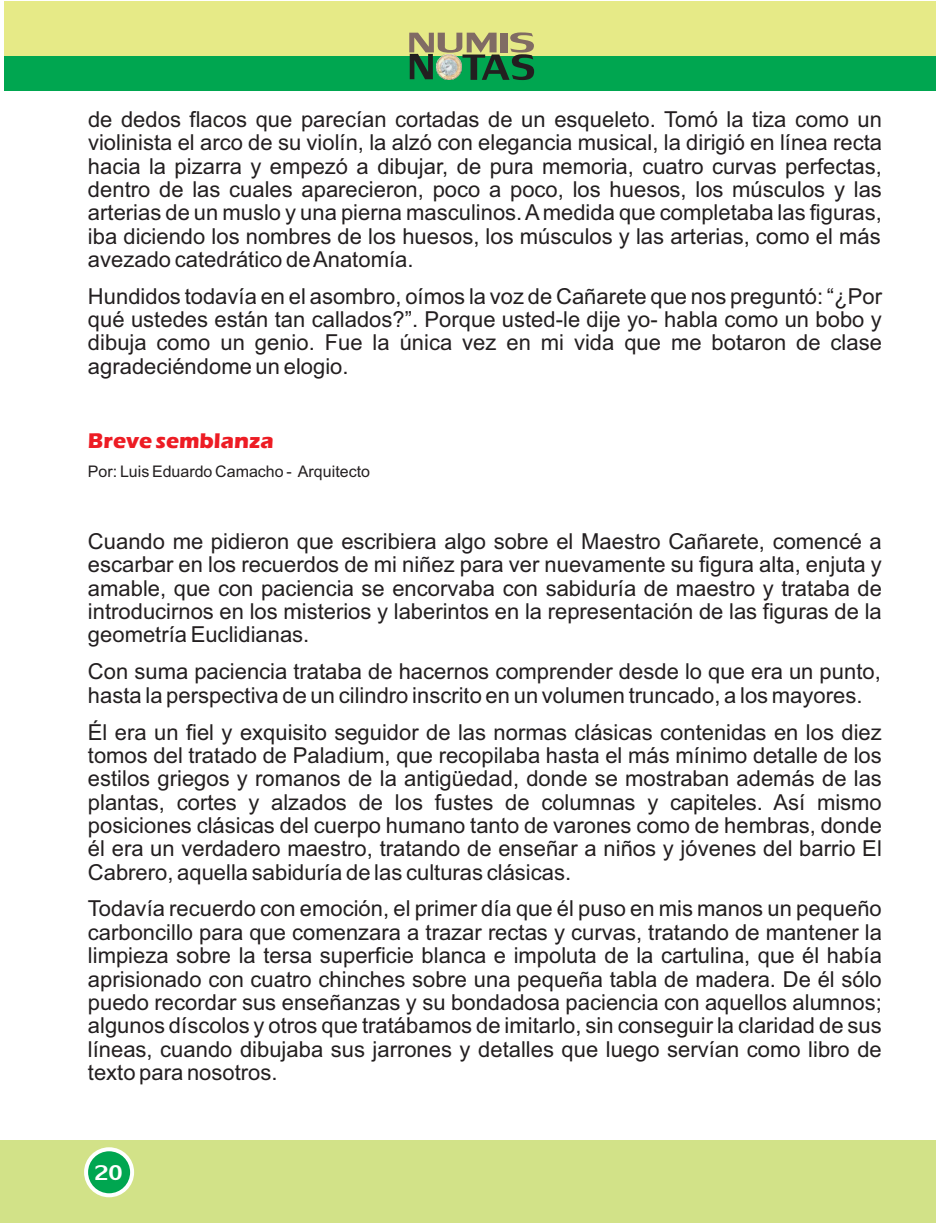
<style>
.page{position:relative;width:936px;height:1224px;background:#fff}
.page>*{position:absolute;margin:0;border:0;box-sizing:border-box;transform-origin:0 0}
.t1{font:54.4px "Lily UPC";color:#231f20;scale:1.15 1}
.t2{font:42.4px "Lily UPC";color:#806b64;scale:1.57 1}
.t3{font:31.8px "Lily UPC";color:#fff}
.t4{font:22px/23.4px "Arial";color:#231f20;text-align:justify}
.t5{font:700 22px "Eras ITC";color:#ed1c24}
.t6{font:16px "Arial";color:#231f20}
</style>
<div class="page">
<div style="left:0;top:1141px;width:935px;height:82px;background:#d2e288"></div>
<svg style="left:84px;top:1147px;width:50px;height:50px;background:#4bc082"></svg>
<div style="left:4px;top:1px;width:931px;height:55px;background:#e6ea87"></div>
<div style="left:4px;top:56px;width:931px;height:34px;background:#00a650"></div>
<svg style="left:409px;top:54px;width:24px;height:25px"></svg>
<img style="left:436px;top:54px;width:26px;height:26px">
<h2 class="t2" style="left:407px;top:24px;width:83px">NUMIS</h2>
<h1 class="t1" style="left:462px;top:43px;width:65px">TAS</h1>
<p class="t4" style="left:88px;top:109px;width:795px">de dedos flacos que parecían cortadas de un esqueleto. Tomó la tiza como un violinista el arco de su violín, la alzó con elegancia musical, la dirigió en línea recta hacia la pizarra y empezó a dibujar, de pura memoria, cuatro curvas perfectas, dentro de las cuales aparecieron, poco a poco, los huesos, los músculos y las arterias de un muslo y una pierna masculinos. A medida que completaba las figuras, iba diciendo los nombres de los huesos, los músculos y las arterias, como el más avezado catedrático de Anatomía.</p>
<p class="t4" style="left:88px;top:286px;width:795px">Hundidos todavía en el asombro, oímos la voz de Cañarete que nos preguntó: “¿Por qué ustedes están tan callados?”. Porque usted-le dije yo- habla como un bobo y dibuja como un genio. Fue la única vez en mi vida que me botaron de clase agradeciéndome un elogio.</p>
<p class="t5" style="left:88px;top:432px;width:187px">Breve semblanza</p>
<p class="t6" style="left:88px;top:466px;width:283px">Por: Luis Eduardo Camacho - Arquitecto</p>
<p class="t4" style="left:88px;top:532px;width:795px">Cuando me pidieron que escribiera algo sobre el Maestro Cañarete, comencé a escarbar en los recuerdos de mi niñez para ver nuevamente su figura alta, enjuta y amable, que con paciencia se encorvaba con sabiduría de maestro y trataba de introducirnos en los misterios y laberintos en la representación de las figuras de la geometría Euclidianas.</p>
<p class="t4" style="left:88px;top:662px;width:794px">Con suma paciencia trataba de hacernos comprender desde lo que era un punto, hasta la perspectiva de un cilindro inscrito en un volumen truncado, a los mayores.</p>
<p class="t4" style="left:88px;top:722px;width:795px">Él era un fiel y exquisito seguidor de las normas clásicas contenidas en los diez tomos del tratado de Paladium, que recopilaba hasta el más mínimo detalle de los estilos griegos y romanos de la antigüedad, donde se mostraban además de las plantas, cortes y alzados de los fustes de columnas y capiteles. Así mismo posiciones clásicas del cuerpo humano tanto de varones como de hembras, donde él era un verdadero maestro, tratando de enseñar a niños y jóvenes del barrio El Cabrero, aquella sabiduría de las culturas clásicas.</p>
<p class="t4" style="left:88px;top:899px;width:795px">Todavía recuerdo con emoción, el primer día que él puso en mis manos un pequeño carboncillo para que comenzara a trazar rectas y curvas, tratando de mantener la limpieza sobre la tersa superficie blanca e impoluta de la cartulina, que él había aprisionado con cuatro chinches sobre una pequeña tabla de madera. De él sólo puedo recordar sus enseñanzas y su bondadosa paciencia con aquellos alumnos; algunos díscolos y otros que tratábamos de imitarlo, sin conseguir la claridad de sus líneas, cuando dibujaba sus jarrones y detalles que luego servían como libro de texto para nosotros.</p>
<h3 class="t3" style="left:94px;top:1158px;width:30px">20</h3>
</div>
